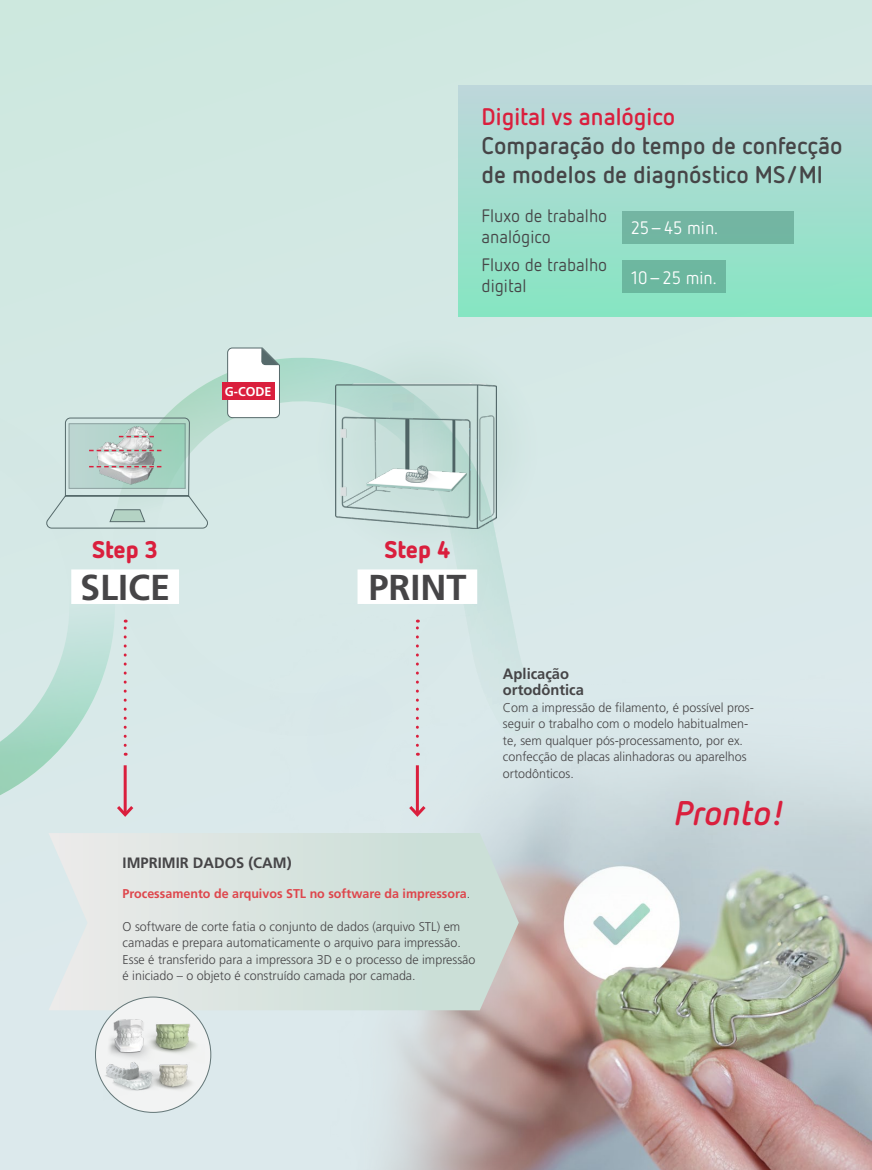
<style>
.page{position:relative;width:872px;height:1170px;background:#fff}
.page>*{position:absolute;margin:0;border:0;box-sizing:border-box;transform-origin:0 0}
.t1{font:700 36px "Frutiger LT Std";color:#464547}
.t2{font:italic 700 34.2px "Netto Pro";color:#da1f3d}
.t3{font:700 24px/28.8px "Netto Pro";color:#464547}
.t4{font:700 24px "Netto Pro";color:#da1f3d}
.t5{font:900 24px "Netto Pro";letter-spacing:-.01em;color:#da1f3d}
.t6{font:18px/21px "Netto Pro";color:#464547}
.t7{font:18px "Netto Pro";color:#fff}
.t8{font:700 15px/16.5px "Frutiger LT Std";color:#464547}
.t9{font:300 12.75px/16.5px "Frutiger LT Std";color:#464547}
.t10{font:700 12.75px "Frutiger LT Std";color:#de464c}
.t11{font:700 12.75px "Frutiger LT Std";color:#fff}
.s1{font-weight:300;color:#464547}
</style>
<div class="page">
<div style="left:0;top:0;width:872px;height:1169px;background:#d3e8e4"></div>
<img style="left:269px;top:658px;width:603px;height:511px">
<img style="left:209px;top:358px;width:207px;height:401px">
<img style="left:0;top:620px;width:128px;height:182px">
<svg style="left:416px;top:540px;width:383px;height:307px"></svg>
<svg style="left:310px;top:332px;width:232px;height:232px"></svg>
<img style="left:336px;top:384px;width:160px;height:144px">
<svg style="left:227px;top:347px;width:53px;height:71px"></svg>
<div style="left:222px;top:383px;width:52px;height:17px;background:#da1f3d"></div>
<svg style="left:46px;top:382px;width:163px;height:147px"></svg>
<svg style="left:109px;top:508px;width:37px;height:14px"></svg>
<svg style="left:71px;top:425px;width:112px;height:61px"></svg>
<hr style="left:124px;top:765px;width:3px;height:49px;background:#da1f3d">
<svg style="left:117px;top:802px;width:17px;height:15px"></svg>
<svg style="left:124px;top:619px;width:3px;height:126px"></svg>
<hr style="left:416px;top:765px;width:3px;height:49px;background:#da1f3d">
<svg style="left:406px;top:802px;width:23px;height:17px"></svg>
<svg style="left:416px;top:619px;width:3px;height:126px"></svg>
<svg style="left:48px;top:833px;width:471px;height:177px"></svg>
<div style="left:95px;top:996px;width:116px;height:116px;background:#f2f3f3;border-radius:50%"></div>
<img style="left:164px;top:1064px;width:36px;height:35px">
<img style="left:154px;top:1010px;width:50px;height:43px">
<img style="left:104px;top:1011px;width:50px;height:44px">
<img style="left:104px;top:1055px;width:60px;height:49px">
<img style="left:82px;top:424px;width:88px;height:11px">
<img style="left:82px;top:438px;width:88px;height:10px">
<img style="left:82px;top:452px;width:88px;height:13px">
<img style="left:82px;top:468px;width:88px;height:20px">
<svg style="left:89px;top:466px;width:72px;height:1px"></svg>
<svg style="left:89px;top:449px;width:72px;height:2px"></svg>
<svg style="left:119px;top:436px;width:35px;height:1px"></svg>
<div style="left:71px;top:569px;width:108px;height:35px;background:#fff"></div>
<div style="left:357px;top:569px;width:120px;height:35px;background:#fff"></div>
<div style="left:458px;top:85px;width:414px;height:231px;background:linear-gradient(to bottom,#bed7db,#86e6c2)"></div>
<div style="left:622px;top:211px;width:171px;height:33px;background:#72b5a2"></div>
<div style="left:622px;top:260px;width:103px;height:33px;background:#6cb79f"></div>
<h3 class="t4" style="left:481px;top:100px;width:195px">Digital vs analógico</h3>
<h3 class="t3" style="left:481px;top:130px;width:362px">Comparação do tempo de confecção de modelos de diagnóstico MS/MI</h3>
<p class="t11" style="left:225px;top:384px;width:48px">G-CODE</p>
<h3 class="t5" style="left:92px;top:533px;width:67px">Step 3</h3>
<h1 class="t1" style="left:80px;top:566px;width:92px">SLICE</h1>
<h3 class="t6" style="left:481px;top:204px;width:127px">Fluxo de trabalho analógico</h3>
<h3 class="t6" style="left:481px;top:254px;width:127px">Fluxo de trabalho digital</h3>
<h3 class="t7" style="left:631px;top:216px;width:89px">25–45 min.</h3>
<h3 class="t7" style="left:631px;top:266px;width:87px">10–25 min.</h3>
<h3 class="t5" style="left:384px;top:533px;width:67px">Step 4</h3>
<h1 class="t1" style="left:368px;top:566px;width:100px">PRINT</h1>
<p class="t8" style="left:503px;top:665px;width:82px">Aplicação ortodôntica</p>
<p class="t9" style="left:503px;top:699px;width:252px">Com a impressão de filamento, é possível pros&shy;seguir o trabalho com o modelo habitualmen&shy;te, sem qualquer pós-processamento, por ex. confecção de placas alinhadoras ou aparelhos ortodônticos.</p>
<h2 class="t2" style="left:674px;top:790px;width:112px">Pronto!</h2>
<p class="t8" style="left:123px;top:854px;width:171px">IMPRIMIR DADOS (CAM)</p>
<p class="t10" style="left:123px;top:885px;width:349px">Processamento de arquivos STL no software da impressora<span class="s1">.</span></p>
<p class="t9" style="left:123px;top:918px;width:354px">O software de corte fatia o conjunto de dados (arquivo STL) em camadas e prepara automaticamente o arquivo para impressão.<br>Esse é transferido para a impressora 3D e o processo de impressão é iniciado – o objeto é construído camada por camada.</p>
</div>
